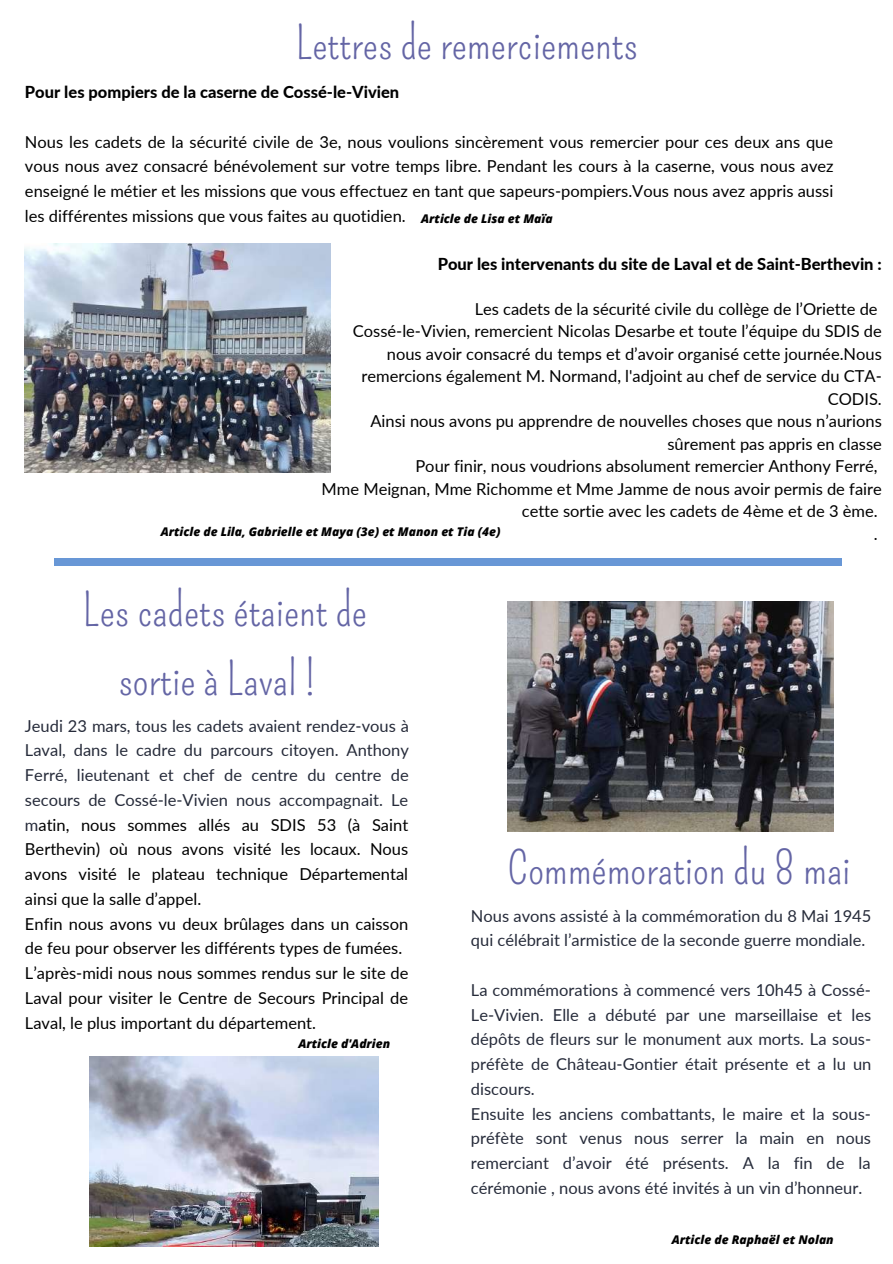
<style>
.page{position:relative;width:893px;height:1264px;background:#fff}
.page>*{position:absolute;margin:0;border:0;box-sizing:border-box;transform-origin:0 0}
.t1{font:45px/68.6px "Pompiere";color:#6465a5;text-align:center}
.t2{font:16.5px/24.8px "Lato";color:#000}
.t3{font:16.5px/24.8px "Lato";color:#262b3a}
.t4{font:800 16.5px "Lato";color:#000}
.t5{font:italic 800 12px "Open Sans";color:#000}
.s1{font-family:"Open Sans";font-weight:800;font-style:italic;font-size:12px}
.s2{color:#262b3a}
</style>
<div class="page">
<div style="left:54px;top:557px;width:787px;height:8px;background:#6897d6"></div>
<img style="left:25px;top:243px;width:306px;height:230px">
<img style="left:89px;top:1056px;width:289px;height:190px">
<img style="left:507px;top:602px;width:326px;height:229px">
<h1 class="t1" style="left:296px;top:9px;width:344px">Lettres de remerciements</h1>
<p class="t4" style="left:25px;top:82px;width:376px">Pour les pompiers de la caserne de Cossé-le-Vivien</p>
<p class="t2" style="left:25px;top:129px;width:810px;text-align:justify">Nous les cadets de la sécurité civile de 3e, nous voulions sincèrement vous remercier pour ces deux ans que vous nous avez consacré bénévolement sur votre temps libre. Pendant les cours à la caserne, vous nous avez enseigné le métier et les missions que vous effectuez en tant que sapeurs-pompiers.Vous nous avez appris aussi les différentes missions que vous faites au quotidien. <span class="s1">Article de Lisa et Maïa</span></p>
<p class="t4" style="left:437px;top:254px;width:445px">Pour les intervenants du site de Laval et de Saint-Berthevin :</p>
<p class="t2" style="left:321px;top:297px;width:561px;line-height:22.5px;text-align:right">Les cadets de la sécurité civile du collège de l’Oriette de<br>Cossé-le-Vivien, remercient Nicolas Desarbe et toute l’équipe du SDIS de nous avoir consacré du temps et d’avoir organisé cette journée.Nous remercions également M. Normand, l'adjoint au chef de service du CTA-CODIS.<br>Ainsi nous avons pu apprendre de nouvelles choses que nous n’aurions sûrement pas appris en classe<br>Pour finir, nous voudrions absolument remercier Anthony Ferré,<br>Mme Meignan, Mme Richomme et Mme Jamme de nous avoir permis de faire cette sortie avec les cadets de 4ème et de 3 ème.<br>.</p>
<p class="t5" style="left:161px;top:523px;width:341px">Article de Lila, Gabrielle et Maya (3e) et Manon et Tia (4e)</p>
<h1 class="t1" style="left:83px;top:576px;width:285px">Les cadets étaient de sortie à Laval !</h1>
<p class="t2" style="left:25px;top:713px;width:385px"><span class="s2">Jeudi 23 mars, tous les cadets avaient rendez-vous à Laval, dans le cadre du parcours citoyen. Anthony Ferré, lieutenant et chef de centre du centre de secours de Cossé-le-Vivien nous accompagnait. Le m</span>atin, nous sommes allés au SDIS 53 (à Saint Berthevin) où nous avons visité les locaux. Nous avons visité le plateau technique Départemental ainsi que la salle d’appel.<br>Enfin nous avons vu deux brûlages dans un caisson de feu pour observer les différents types de fumées.<br>L’après-midi nous nous sommes rendus sur le site de Laval pour visiter le Centre de Secours Principal de Laval, le plus important du département.</p>
<p class="t5" style="left:298px;top:1035px;width:93px">Article d'Adrien</p>
<h1 class="t1" style="left:508px;top:835px;width:344px">Commémoration du 8 mai</h1>
<p class="t3" style="left:471px;top:902px;width:402px">Nous avons assisté à la commémoration du 8 Mai 1945 qui célébrait l’armistice de la seconde guerre mondiale.</p>
<p class="t3" style="left:471px;top:977px;width:402px">La commémorations à commencé vers 10h45 à Cossé-Le-Vivien. Elle a débuté par une marseillaise et les dépôts de fleurs sur le monument aux morts. La sous&shy;préfète de Château-Gontier était présente et a lu un discours.<br>Ensuite les anciens combattants, le maire et la sous&shy;préfète sont venus nous serrer la main en nous remerciant d’avoir été présents. A la fin de la cérémonie , nous avons été invités à un vin d’honneur.</p>
<p class="t5" style="left:671px;top:1230px;width:163px">Article de Raphaël et Nolan</p>
</div>
